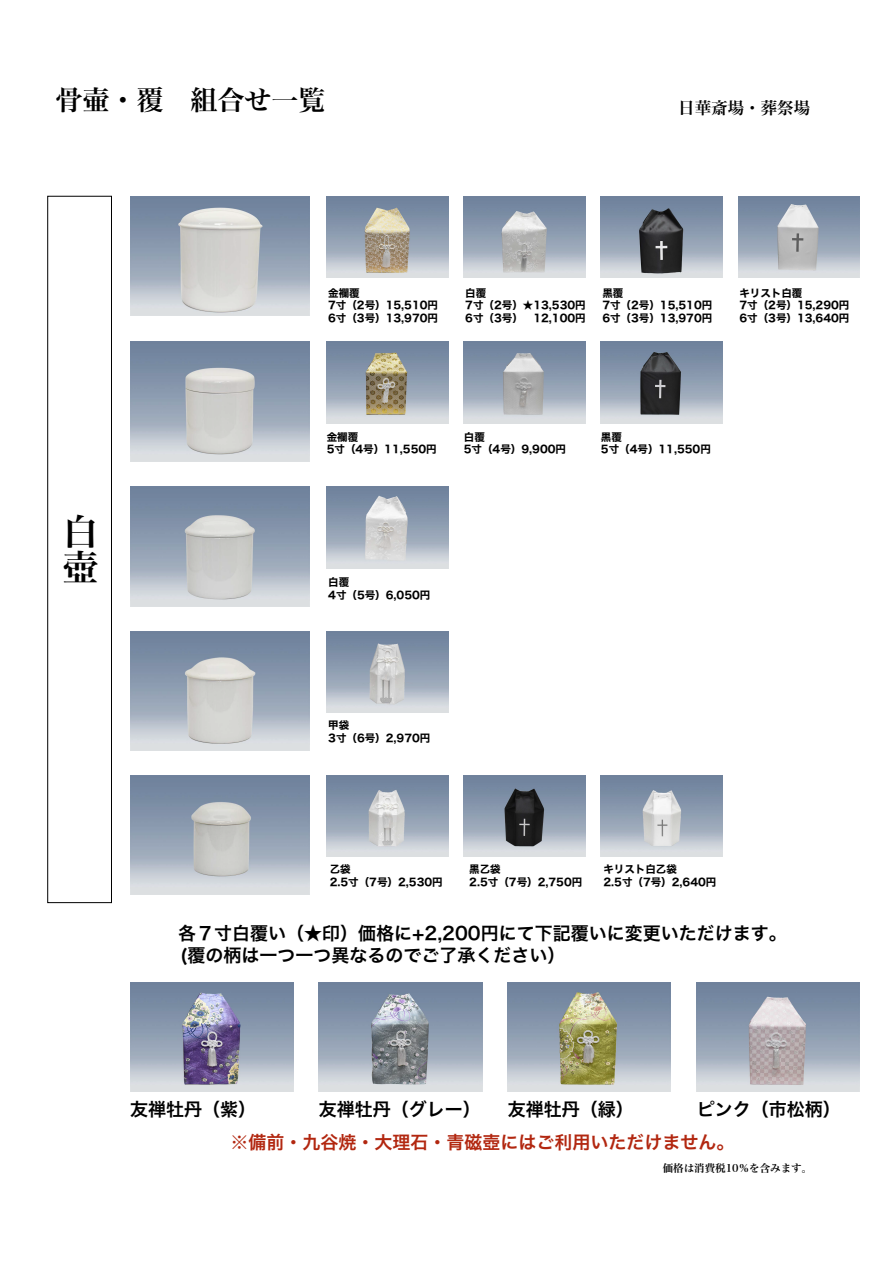
<style>
.page{position:relative;width:893px;height:1263px;background:#fff}
.page>*{position:absolute;margin:0;border:0;box-sizing:border-box;transform-origin:0 0}
.t1{font:36px/36px "Hira Min Pro W6";color:#000}
.t2{font:27px "Hira Min Pro W6";color:#000}
.t3{font:18px/21.6px "Hiragino Sans W6";color:#000}
.t4{font:18px "Hiragino Sans W6";color:#b22710}
.t5{font:16.5px "Hira Min Pro W6";color:#000}
.t6{font:10.5px/12.6px "Hiragino Sans W7";color:#000}
.t7{font:10.5px "Hira Min Pro W6";color:#000}
</style>
<div class="page">
<img style="left:130px;top:196px;width:179px;height:120px">
<img style="left:130px;top:342px;width:179px;height:119px">
<img style="left:130px;top:487px;width:179px;height:119px">
<img style="left:130px;top:631px;width:179px;height:119px">
<img style="left:130px;top:775px;width:179px;height:119px">
<img style="left:697px;top:983px;width:163px;height:109px">
<img style="left:508px;top:983px;width:163px;height:109px">
<img style="left:130px;top:983px;width:163px;height:109px">
<img style="left:319px;top:983px;width:163px;height:109px">
<img style="left:600px;top:775px;width:122px;height:81px">
<img style="left:463px;top:775px;width:122px;height:81px">
<img style="left:327px;top:775px;width:122px;height:81px">
<img style="left:327px;top:196px;width:122px;height:81px">
<img style="left:601px;top:196px;width:122px;height:81px">
<img style="left:464px;top:196px;width:122px;height:81px">
<img style="left:738px;top:196px;width:122px;height:81px">
<img style="left:327px;top:342px;width:122px;height:81px">
<img style="left:464px;top:342px;width:122px;height:81px">
<img style="left:601px;top:342px;width:122px;height:81px">
<img style="left:327px;top:487px;width:122px;height:81px">
<img style="left:327px;top:631px;width:122px;height:81px">
<div style="left:47px;top:196px;width:65px;height:707px;background:#fff;border:1px solid #000"></div>
<h2 class="t2" style="left:55px;top:76px;width:271px">骨壷・覆　組合せ一覧</h2>
<h3 class="t5" style="left:678px;top:94px;width:133px">日華斎場・葬祭場</h3>
<p class="t6" style="left:328px;top:287px;width:111px">金襴覆<br>7寸（2号）15,510円<br>6寸（3号）13,970円</p>
<p class="t6" style="left:465px;top:287px;width:122px">白覆<br>7寸（2号）★13,530円<br>6寸（3号）　12,100円</p>
<p class="t6" style="left:602px;top:287px;width:111px">黒覆<br>7寸（2号）15,510円<br>6寸（3号）13,970円</p>
<p class="t6" style="left:739px;top:287px;width:111px">キリスト白覆<br>7寸（2号）15,290円<br>6寸（3号）13,640円</p>
<h1 class="t1" style="left:63px;top:511px;width:37px">白壺</h1>
<p class="t6" style="left:327px;top:431px;width:111px">金襴覆<br>5寸（4号）11,550円</p>
<p class="t6" style="left:464px;top:431px;width:104px">白覆<br>5寸（4号）9,900円</p>
<p class="t6" style="left:601px;top:431px;width:111px">黒覆<br>5寸（4号）11,550円</p>
<p class="t6" style="left:328px;top:576px;width:104px">白覆<br>4寸（5号）6,050円</p>
<p class="t6" style="left:328px;top:719px;width:104px">甲袋<br>3寸（6号）2,970円</p>
<p class="t6" style="left:330px;top:863px;width:114px">乙袋<br>2.5寸（7号）2,530円</p>
<p class="t6" style="left:469px;top:863px;width:114px">黒乙袋<br>2.5寸（7号）2,750円</p>
<p class="t6" style="left:603px;top:863px;width:114px">キリスト白乙袋<br>2.5寸（7号）2,640円</p>
<h3 class="t3" style="left:178px;top:922px;width:610px">各７寸白覆い（★印）価格に+2,200円にて下記覆いに変更いただけます。(覆の柄は一つ一つ異なるのでご了承ください）</h3>
<h3 class="t3" style="left:130px;top:1098px;width:127px">友禅牡丹（紫）</h3>
<h3 class="t3" style="left:319px;top:1098px;width:163px">友禅牡丹（グレー）</h3>
<h3 class="t3" style="left:508px;top:1098px;width:127px">友禅牡丹（緑）</h3>
<h3 class="t3" style="left:697px;top:1098px;width:145px">ピンク（市松柄）</h3>
<h3 class="t4" style="left:230px;top:1126px;width:505px">※備前・九谷焼・大理石・青磁壺にはご利用いただけません。</h3>
<p class="t7" style="left:663px;top:1159px;width:151px">価格は消費税10％を含みます。</p>
</div>
